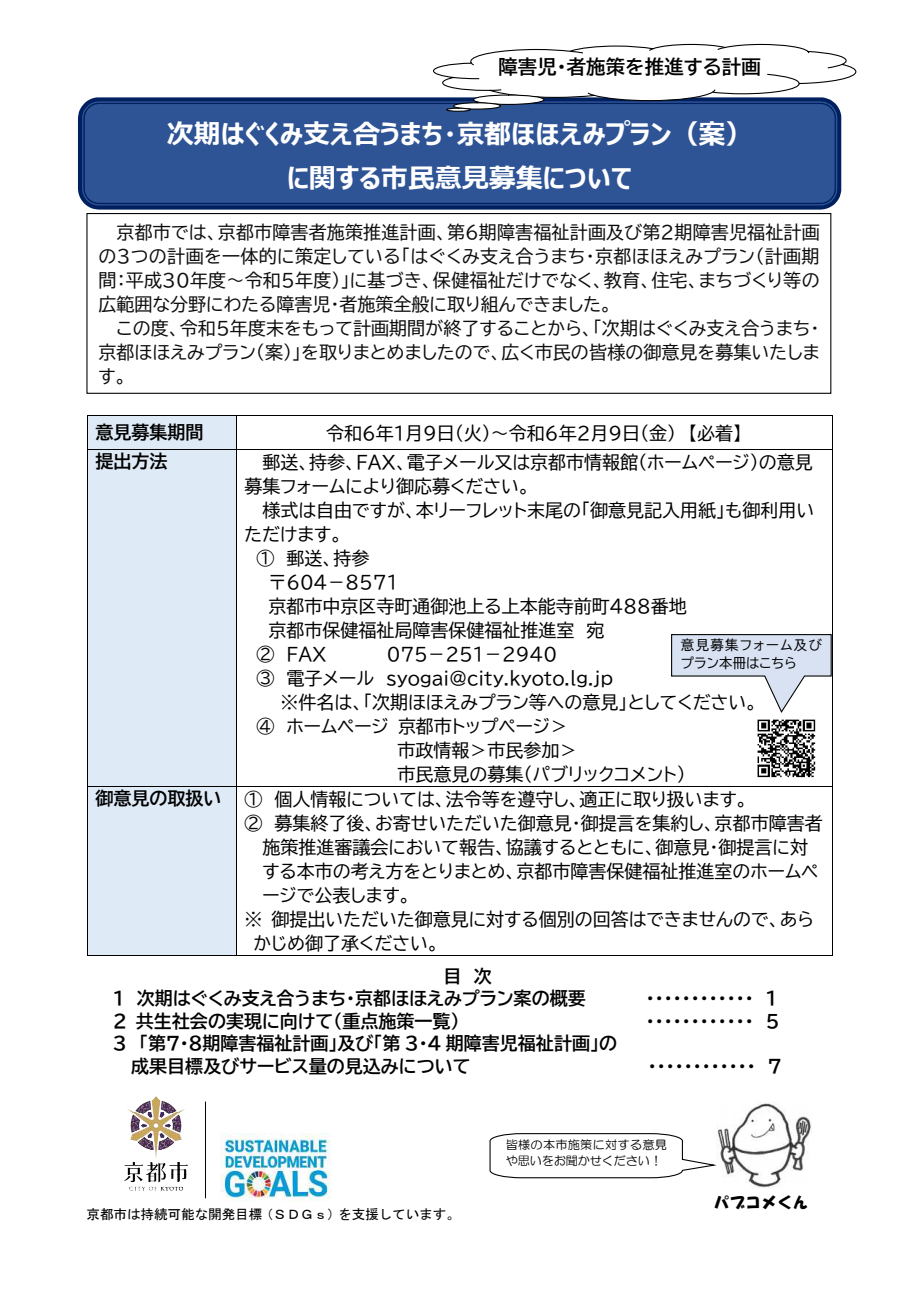
<style>
.page{position:relative;width:919px;height:1289px;background:#fff}
.page>*{position:absolute;margin:0;border:0;box-sizing:border-box;transform-origin:0 0}
.t1{font:700 27px/44.7px "Meiryo UI";letter-spacing:-.005em;color:#fff;text-align:center}
.t2{font:19.35px "BIZ UDP Gothic Bold";letter-spacing:.005em;color:#000}
.t3{font:18px "BIZ UDP Gothic";color:#000}
.t4{font:18px "BIZ UDP Gothic";letter-spacing:.01em;color:#0d0d0d}
.t5{font:18px/22.5px "BIZ UDP Gothic Bold";color:#000}
.t6{font:15.75px "HGS Soei Kakupoptai";letter-spacing:.005em;color:#000}
.t7{font:13.5px "MS Gothic";letter-spacing:-.01em;color:#000}
.t8{font:13.5px/17.4px "BIZ UDP Gothic";letter-spacing:.095em;color:#000}
.t9{font:12px/15.6px "HG Maru Gothic MPRO";letter-spacing:.02em;color:#000}
</style>
<div class="page">
<div style="left:88px;top:416px;width:148px;height:33px;background:#deeaf6"></div>
<hr style="left:88px;top:415px;width:148px;height:1px;background:#000">
<hr style="left:236px;top:415px;width:595px;height:1px;background:#000">
<hr style="left:87px;top:416px;width:1px;height:33px;background:#000">
<hr style="left:236px;top:416px;width:1px;height:33px;background:#000">
<hr style="left:831px;top:416px;width:1px;height:33px;background:#000">
<div style="left:88px;top:449px;width:148px;height:336px;background:#deeaf6"></div>
<hr style="left:88px;top:449px;width:148px;height:1px;background:#000">
<hr style="left:236px;top:449px;width:595px;height:1px;background:#000">
<hr style="left:87px;top:449px;width:1px;height:336px;background:#000">
<hr style="left:236px;top:449px;width:1px;height:336px;background:#000">
<hr style="left:831px;top:449px;width:1px;height:336px;background:#000">
<div style="left:88px;top:786px;width:148px;height:168px;background:#deeaf6"></div>
<hr style="left:88px;top:785px;width:148px;height:1px;background:#000">
<hr style="left:236px;top:785px;width:595px;height:1px;background:#000">
<hr style="left:87px;top:786px;width:1px;height:168px;background:#000">
<hr style="left:88px;top:954px;width:148px;height:1px;background:#000">
<hr style="left:236px;top:786px;width:1px;height:168px;background:#000">
<hr style="left:236px;top:954px;width:595px;height:1px;background:#000">
<hr style="left:831px;top:786px;width:1px;height:168px;background:#000">
<svg style="left:78px;top:97px;width:763px;height:112px;background:#2c5091"></svg>
<div style="left:86px;top:213px;width:745px;height:181px;border:1px solid #000"></div>
<img style="left:124px;top:1096px;width:64px;height:95px">
<img style="left:220px;top:1133px;width:111px;height:68px">
<hr style="left:205px;top:1101px;width:1px;height:97px;background:#000">
<img style="left:717px;top:1103px;width:94px;height:85px">
<svg style="left:489px;top:1132px;width:231px;height:46px"></svg>
<img style="left:757px;top:719px;width:59px;height:59px">
<svg style="left:671px;top:633px;width:161px;height:81px"></svg>
<svg style="left:432px;top:43px;width:424px;height:59px"></svg>
<svg style="left:473px;top:94px;width:71px;height:11px"></svg>
<svg style="left:453px;top:102px;width:48px;height:8px"></svg>
<svg style="left:446px;top:108px;width:24px;height:4px"></svg>
<p class="t2" style="left:498px;top:57px;width:264px">障害児・者施策を推進する計画</p>
<p class="t1" style="left:167px;top:113px;width:587px">次期はぐくみ支え合うまち・京都ほほえみプラン（案）に関する市民意見募集について</p>
<p class="t4" style="left:116px;top:223px;width:704px">京都市では、京都市障害者施策推進計画、第６期障害福祉計画及び第２期障害児福祉計画</p>
<p class="t4" style="left:98px;top:247px;width:722px">の３つの計画を一体的に策定している「はぐくみ支え合うまち・京都ほほえみプラン（計画期</p>
<p class="t4" style="left:98px;top:271px;width:722px">間：平成３０年度～令和５年度）」に基づき、保健福祉だけでなく、教育、住宅、まちづくり等の</p>
<p class="t4" style="left:98px;top:295px;width:514px">広範囲な分野にわたる障害児・者施策全般に取り組んできました。</p>
<p class="t4" style="left:116px;top:319px;width:704px">この度、令和５年度末をもって計画期間が終了することから、「次期はぐくみ支え合うまち・</p>
<p class="t4" style="left:98px;top:343px;width:722px">京都ほほえみプラン（案）」を取りまとめましたので、広く市民の皆様の御意見を募集いたしま</p>
<p class="t4" style="left:99px;top:367px;width:29px">す。</p>
<p class="t5" style="left:95px;top:421px;width:109px">意見募集期間</p>
<p class="t3" style="left:326px;top:424px;width:417px">令和６年１月９日（火）～令和６年２月９日（金） 【必着】</p>
<p class="t5" style="left:95px;top:450px;width:73px">提出方法</p>
<p class="t3" style="left:262px;top:453px;width:552px">郵送、持参、ＦＡＸ、電子メール又は京都市情報館（ホームページ）の意見</p>
<p class="t3" style="left:244px;top:477px;width:287px">募集フォームにより御応募ください。</p>
<p class="t3" style="left:262px;top:501px;width:553px">様式は自由ですが、本リーフレット末尾の「御意見記入用紙」も御利用い</p>
<p class="t3" style="left:244px;top:525px;width:99px">ただけます。</p>
<p class="t3" style="left:256px;top:549px;width:114px">① 郵送、持参</p>
<p class="t3" style="left:268px;top:573px;width:131px">〒６０４－8571</p>
<p class="t3" style="left:268px;top:597px;width:420px">京都市中京区寺町通御池上る上本能寺前町４８８番地</p>
<p class="t3" style="left:268px;top:621px;width:337px">京都市保健福祉局障害保健福祉推進室 宛</p>
<p class="t3" style="left:256px;top:645px;width:72px">② ＦＡＸ</p>
<p class="t3" style="left:386px;top:645px;width:172px">０７５－２５１－２９４０</p>
<p class="t3" style="left:256px;top:669px;width:358px">③ 電子メール syogai@city.kyoto.lg.jp</p>
<p class="t3" style="left:280px;top:693px;width:478px">※件名は、「次期ほほえみプラン等への意見」としてください。</p>
<p class="t3" style="left:256px;top:717px;width:313px">④ ホームページ京都市トップページ＞</p>
<p class="t3" style="left:397px;top:741px;width:181px">市政情報＞市民参加＞</p>
<p class="t3" style="left:397px;top:765px;width:290px">市民意見の募集（パブリックコメント）</p>
<p class="t5" style="left:95px;top:787px;width:127px">御意見の取扱い</p>
<p class="t3" style="left:244px;top:790px;width:505px">① 個人情報については、法令等を遵守し、適正に取り扱います。</p>
<p class="t3" style="left:244px;top:814px;width:579px">② 募集終了後、お寄せいただいた御意見・御提言を集約し、京都市障害者</p>
<p class="t3" style="left:262px;top:838px;width:547px">施策推進審議会において報告、協議するとともに、御意見・御提言に対</p>
<p class="t3" style="left:262px;top:862px;width:557px">する本市の考え方をとりまとめ、京都市障害保健福祉推進室のホームペ</p>
<p class="t3" style="left:262px;top:886px;width:150px">ージで公表します。</p>
<p class="t3" style="left:244px;top:910px;width:571px">※ 御提出いただいた御意見に対する個別の回答はできませんので、あら</p>
<p class="t3" style="left:253px;top:934px;width:187px">かじめ御了承ください。</p>
<p class="t8" style="left:681px;top:636px;width:142px">意見募集フォーム及びプラン本冊はこちら</p>
<p class="t5" style="left:113px;top:964px;width:474px;text-indent:330px">目 次<br>１ 次期はぐくみ支え合うまち・京都ほほえみプラン案の概要</p>
<p class="t5" style="left:645px;top:986px;width:133px">・・・・・・・・・・・・ １</p>
<p class="t5" style="left:113px;top:1009px;width:348px">２共生社会の実現に向けて（重点施策一覧)</p>
<p class="t5" style="left:645px;top:1009px;width:135px">・・・・・・・・・・・・ ５</p>
<p class="t5" style="left:131px;top:1031px;width:487px;text-indent:-18px">３ 「第７・８期障害福祉計画」及び「第 3・4 期障害児福祉計画」の成果目標及びサービス量の見込みについて</p>
<p class="t5" style="left:647px;top:1054px;width:135px">・・・・・・・・・・・・ ７</p>
<p class="t7" style="left:87px;top:1207px;width:375px">京都市は持続可能な開発目標（ＳＤＧｓ）を支援しています。</p>
<p class="t9" style="left:505px;top:1136px;width:163px">皆様の本市施策に対する意見や思いをお聞かせください！</p>
<p class="t6" style="left:713px;top:1194px;width:96px">パブコメくん</p>
</div>
